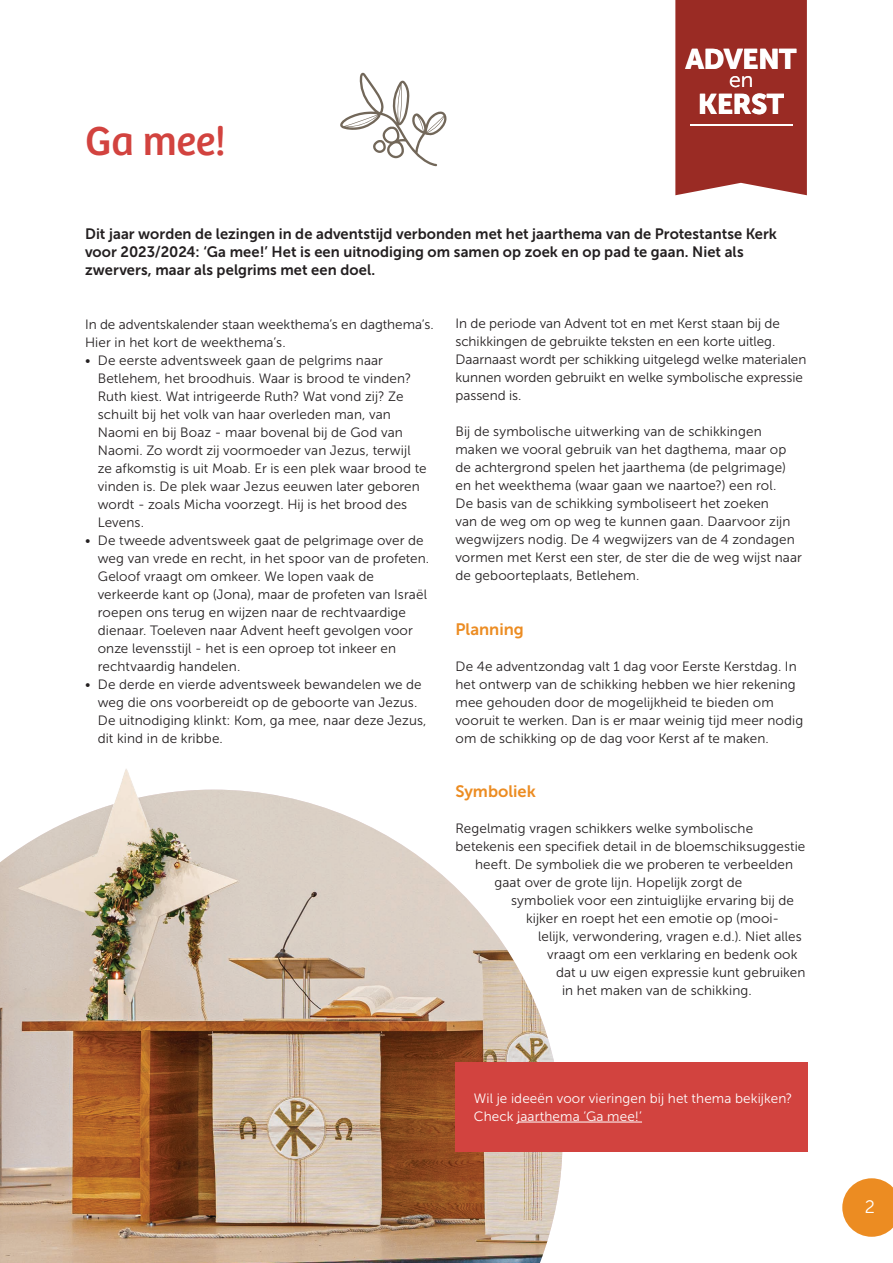
<style>
.page{position:relative;width:893px;height:1263px;background:#fff}
.page>*{position:absolute;margin:0;border:0;box-sizing:border-box;transform-origin:0 0}
.t1{font:42px "Bree";color:#d2433f}
.t2{font:28.2px "Museo Sans 900";letter-spacing:-.025em;color:#fff}
.t3{font:21.15px "Museo Sans 300";color:#fff}
.t4{font:18px "Museo Sans 300";color:#fff}
.t5{font:16.5px "Museo Sans 700";color:#ec8c22}
.t6{font:15px/18px "Museo Sans 700";letter-spacing:.005em;color:#231f20}
.t7{font:13.5px/18px "Museo Sans 300";letter-spacing:.005em;color:#231f20}
.t8{font:13.5px/18px "Museo Sans 300";letter-spacing:.01em;color:#fff}
</style>
<div class="page">
<svg style="left:842px;top:1178px;width:51px;height:59px"></svg>
<img style="left:0;top:790px;width:563px;height:473px">
<div style="left:455px;top:1062px;width:353px;height:89px;background:#d2433f"></div>
<hr style="left:517px;top:1122px;width:125px;height:1px;background:#fff">
<svg style="left:675px;top:0;width:132px;height:195px;background:#9f362f"></svg>
<hr style="left:690px;top:124px;width:102px;height:1px;background:#fff">
<img style="left:84px;top:769px;width:77px;height:87px">
<svg style="left:340px;top:73px;width:107px;height:93px"></svg>
<h1 class="t1" style="left:85px;top:116px;width:143px">Ga mee!</h1>
<h2 class="t2" style="left:686px;top:43px;width:113px">ADVENT</h2>
<h3 class="t3" style="left:729px;top:68px;width:26px">en</h3>
<h2 class="t2" style="left:698px;top:88px;width:88px">KERST</h2>
<p class="t6" style="left:85px;top:224px;width:693px">Dit jaar worden de lezingen in de adventstijd verbonden met het jaarthema van de Protestantse Kerk voor 2023/2024: ‘Ga mee!’ Het is een uitnodiging om samen op zoek en op pad te gaan. Niet als zwervers, maar als pelgrims met een doel.</p>
<p class="t7" style="left:85px;top:315px;width:350px">In de adventskalender staan weekthema’s en dagthema’s.<br>Hier in het kort de weekthema’s.</p>
<p class="t7" style="left:98px;top:351px;width:330px;text-indent:-13px">• De eerste adventsweek gaan de pelgrims naar Betlehem, het broodhuis. Waar is brood te vinden?<br>Ruth kiest. Wat intrigeerde Ruth? Wat vond zij? Ze schuilt bij het volk van haar overleden man, van Naomi en bij Boaz - maar bovenal bij de God van Naomi. Zo wordt zij voormoeder van Jezus, terwijl ze afkomstig is uit Moab. Er is een plek waar brood te vinden is. De plek waar Jezus eeuwen later geboren wordt - zoals Micha voorzegt. Hij is het brood des Levens.</p>
<p class="t7" style="left:98px;top:531px;width:333px;text-indent:-13px">• De tweede adventsweek gaat de pelgrimage over de weg van vrede en recht, in het spoor van de profeten.<br>Geloof vraagt om omkeer. We lopen vaak de verkeerde kant op (Jona), maar de profeten van Israël roepen ons terug en wijzen naar de rechtvaardige dienaar. Toeleven naar Advent heeft gevolgen voor onze levensstijl - het is een oproep tot inkeer en rechtvaardig handelen.</p>
<p class="t7" style="left:98px;top:675px;width:330px;text-indent:-13px">• De derde en vierde adventsweek bewandelen we de weg die ons voorbereidt op de geboorte van Jezus.<br>De uitnodiging klinkt: Kom, ga mee, naar deze Jezus, dit kind in de kribbe.</p>
<p class="t7" style="left:455px;top:315px;width:352px">In de periode van Advent tot en met Kerst staan bij de schikkingen de gebruikte teksten en een korte uitleg.<br>Daarnaast wordt per schikking uitgelegd welke materialen kunnen worden gebruikt en welke symbolische expressie passend is.</p>
<p class="t7" style="left:455px;top:423px;width:348px">Bij de symbolische uitwerking van de schikkingen maken we vooral gebruik van het dagthema, maar op de achtergrond spelen het jaarthema (de pelgrimage) en het weekthema (waar gaan we naartoe?) een rol.<br>De basis van de schikking symboliseert het zoeken<br>van de weg om op weg te kunnen gaan. Daarvoor zijn wegwijzers nodig. De 4 wegwijzers van de 4 zondagen vormen met Kerst een ster, de ster die de weg wijst naar de geboorteplaats, Betlehem.</p>
<p class="t5" style="left:455px;top:620px;width:70px">Planning</p>
<p class="t7" style="left:455px;top:657px;width:349px">De 4e adventzondag valt 1 dag voor Eerste Kerstdag. In het ontwerp van de schikking hebben we hier rekening mee gehouden door de mogelijkheid te bieden om vooruit te werken. Dan is er maar weinig tijd meer nodig om de schikking op de dag voor Kerst af te maken.</p>
<p class="t5" style="left:455px;top:782px;width:82px">Symboliek</p>
<p class="t7" style="left:455px;top:819px;width:299px">Regelmatig vragen schikkers welke symbolische</p>
<p class="t7" style="left:455px;top:837px;width:351px">betekenis een specifiek detail in de bloemschiksuggestie</p>
<p class="t7" style="left:475px;top:855px;width:320px">heeft. De symboliek die we proberen te verbeelden</p>
<p class="t7" style="left:495px;top:873px;width:249px">gaat over de grote lijn. Hopelijk zorgt de</p>
<p class="t7" style="left:511px;top:891px;width:284px">symboliek voor een zintuiglijke ervaring bij de</p>
<p class="t7" style="left:526px;top:909px;width:255px">kijker en roept het een emotie op (mooi-</p>
<p class="t7" style="left:538px;top:927px;width:265px">lelijk, verwondering, vragen e.d.). Niet alles</p>
<p class="t7" style="left:547px;top:945px;width:252px">vraagt om een verklaring en bedenk ook</p>
<p class="t7" style="left:556px;top:963px;width:251px">dat u uw eigen expressie kunt gebruiken</p>
<p class="t7" style="left:562px;top:981px;width:191px">in het maken van de schikking.</p>
<p class="t8" style="left:474px;top:1089px;width:320px">Wil je ideeën voor vieringen bij het thema bekijken?<br>Check jaarthema ’Ga mee!’</p>
<h3 class="t4" style="left:865px;top:1197px;width:12px">2</h3>
</div>
